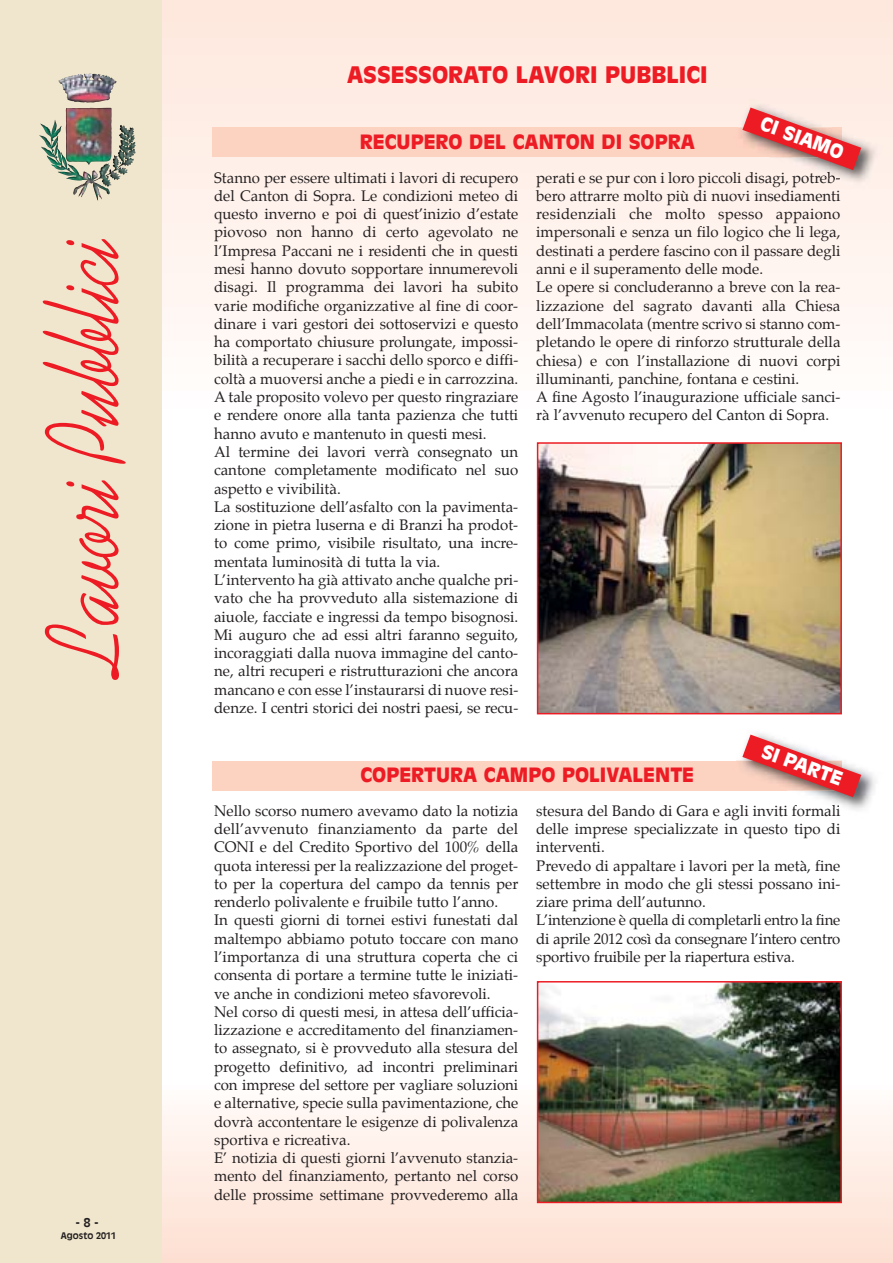
<style>
.page{position:relative;width:893px;height:1263px;background:#fff}
.page>*{position:absolute;margin:0;border:0;box-sizing:border-box;transform-origin:0 0}
.t1{font:105px "Kaufmann";color:#ed1c24;scale:.8 1}
.t2{font:900 22.5px "Antique Olive LT";color:#ed1c24}
.t3{font:900 19.5px "Antique Olive LT";color:#ed1c24}
.t4{font:900 18.9px "Antique Olive LT";color:#fff}
.t5{font:15px/18.3px "Palatino";color:#231f20}
.t6{font:700 12px "Antique Olive LT";color:#231f20}
.t7{font:700 9px "Antique Olive LT";color:#231f20}
</style>
<div class="page">
<div style="left:162px;top:0;width:731px;height:412px;background:linear-gradient(to bottom,#fee7dc,#fffdfb)"></div>
<div style="left:162px;top:1084px;width:731px;height:179px;background:linear-gradient(to bottom,#fffcfa,#fddfd0)"></div>
<div style="left:0;top:0;width:162px;height:1263px;background:#f0e6cd"></div>
<img style="left:58px;top:74px;width:59px;height:91px">
<div style="left:213px;top:128px;width:629px;height:29px;background:#fcd2c1"></div>
<div style="left:213px;top:761px;width:629px;height:29px;background:#fcd2c1"></div>
<img style="left:540px;top:445px;width:299px;height:266px">
<div style="left:537px;top:442px;width:305px;height:272px;border:2px solid #ed1c24"></div>
<img style="left:540px;top:984px;width:299px;height:216px">
<div style="left:537px;top:981px;width:305px;height:222px;border:2px solid #ed1c24"></div>
<img style="left:770px;top:131px;width:113px;height:61px">
<img style="left:738px;top:97px;width:95px;height:31px">
<svg style="left:742px;top:107px;width:119px;height:63px"></svg>
<img style="left:736px;top:733px;width:140px;height:77px">
<img style="left:736px;top:761px;width:6px;height:29px">
<svg style="left:742px;top:735px;width:119px;height:62px"></svg>
<h1 class="t1" style="left:43px;top:669px;width:544px;rotate:-90deg">Lavori Pubblici</h1>
<p class="t6" style="left:75px;top:1216px;width:25px">- 8 -</p>
<p class="t7" style="left:61px;top:1230px;width:57px">Agosto 2011</p>
<h2 class="t2" style="left:347px;top:62px;width:362px">ASSESSORATO LAVORI PUBBLICI</h2>
<h3 class="t3" style="left:360px;top:130px;width:336px">RECUPERO DEL CANTON DI SOPRA</h3>
<p class="t4" style="left:765px;top:113px;width:89px;rotate:20deg">CI SIAMO</p>
<p class="t5" style="left:214px;top:169px;width:306px">Stanno per essere ultimati i lavori di recupero del Canton di Sopra. Le condizioni meteo di questo inverno e poi di quest’inizio d’estate piovoso non hanno di certo agevolato ne l’Impresa Paccani ne i residenti che in questi mesi hanno dovuto sopportare innumerevoli disagi. Il programma dei lavori ha subito varie modifiche organizzative al fine di coor&shy;dinare i vari gestori dei sottoservizi e questo ha comportato chiusure prolungate, impossi&shy;bilità a recuperare i sacchi dello sporco e diffi&shy;coltà a muoversi anche a piedi e in carrozzina.<br>A tale proposito volevo per questo ringraziare e rendere onore alla tanta pazienza che tutti hanno avuto e mantenuto in questi mesi.<br>Al termine dei lavori verrà consegnato un cantone completamente modificato nel suo aspetto e vivibilità.<br>La sostituzione dell’asfalto con la pavimenta&shy;zione in pietra luserna e di Branzi ha prodot&shy;to come primo, visibile risultato, una incre&shy;mentata luminosità di tutta la via.<br>L’intervento ha già attivato anche qualche pri&shy;vato che ha provveduto alla sistemazione di aiuole, facciate e ingressi da tempo bisognosi.<br>Mi auguro che ad essi altri faranno seguito, incoraggiati dalla nuova immagine del canto&shy;ne, altri recuperi e ristrutturazioni che ancora mancano e con esse l’instaurarsi di nuove resi&shy;denze. I centri storici dei nostri paesi, se recu-</p>
<p class="t5" style="left:536px;top:169px;width:306px">perati e se pur con i loro piccoli disagi, potreb&shy;bero attrarre molto più di nuovi insediamenti residenziali che molto spesso appaiono impersonali e senza un filo logico che li lega, destinati a perdere fascino con il passare degli anni e il superamento delle mode.<br>Le opere si concluderanno a breve con la rea&shy;lizzazione del sagrato davanti alla Chiesa dell’Immacolata (mentre scrivo si stanno com&shy;pletando le opere di rinforzo strutturale della chiesa) e con l’installazione di nuovi corpi illuminanti, panchine, fontana e cestini.<br>A fine Agosto l’inaugurazione ufficiale sanci&shy;rà l’avvenuto recupero del Canton di Sopra.</p>
<h3 class="t3" style="left:360px;top:763px;width:335px">COPERTURA CAMPO POLIVALENTE</h3>
<p class="t4" style="left:766px;top:740px;width:86px;rotate:20deg">SI PARTE</p>
<p class="t5" style="left:214px;top:802px;width:306px">Nello scorso numero avevamo dato la notizia dell’avvenuto finanziamento da parte del CONI e del Credito Sportivo del 100% della quota interessi per la realizzazione del proget&shy;to per la copertura del campo da tennis per renderlo polivalente e fruibile tutto l’anno.<br>In questi giorni di tornei estivi funestati dal maltempo abbiamo potuto toccare con mano l’importanza di una struttura coperta che ci consenta di portare a termine tutte le iniziati&shy;ve anche in condizioni meteo sfavorevoli.<br>Nel corso di questi mesi, in attesa dell’ufficia&shy;lizzazione e accreditamento del finanziamen&shy;to assegnato, si è provveduto alla stesura del progetto definitivo, ad incontri preliminari con imprese del settore per vagliare soluzioni e alternative, specie sulla pavimentazione, che dovrà accontentare le esigenze di polivalenza sportiva e ricreativa.<br>E’ notizia di questi giorni l’avvenuto stanzia&shy;mento del finanziamento, pertanto nel corso delle prossime settimane provvederemo alla</p>
<p class="t5" style="left:536px;top:802px;width:306px">stesura del Bando di Gara e agli inviti formali delle imprese specializzate in questo tipo di interventi.<br>Prevedo di appaltare i lavori per la metà, fine settembre in modo che gli stessi possano ini&shy;ziare prima dell’autunno.<br>L’intenzione è quella di completarli entro la fine di aprile 2012 così da consegnare l’intero centro sportivo fruibile per la riapertura estiva.</p>
</div>
